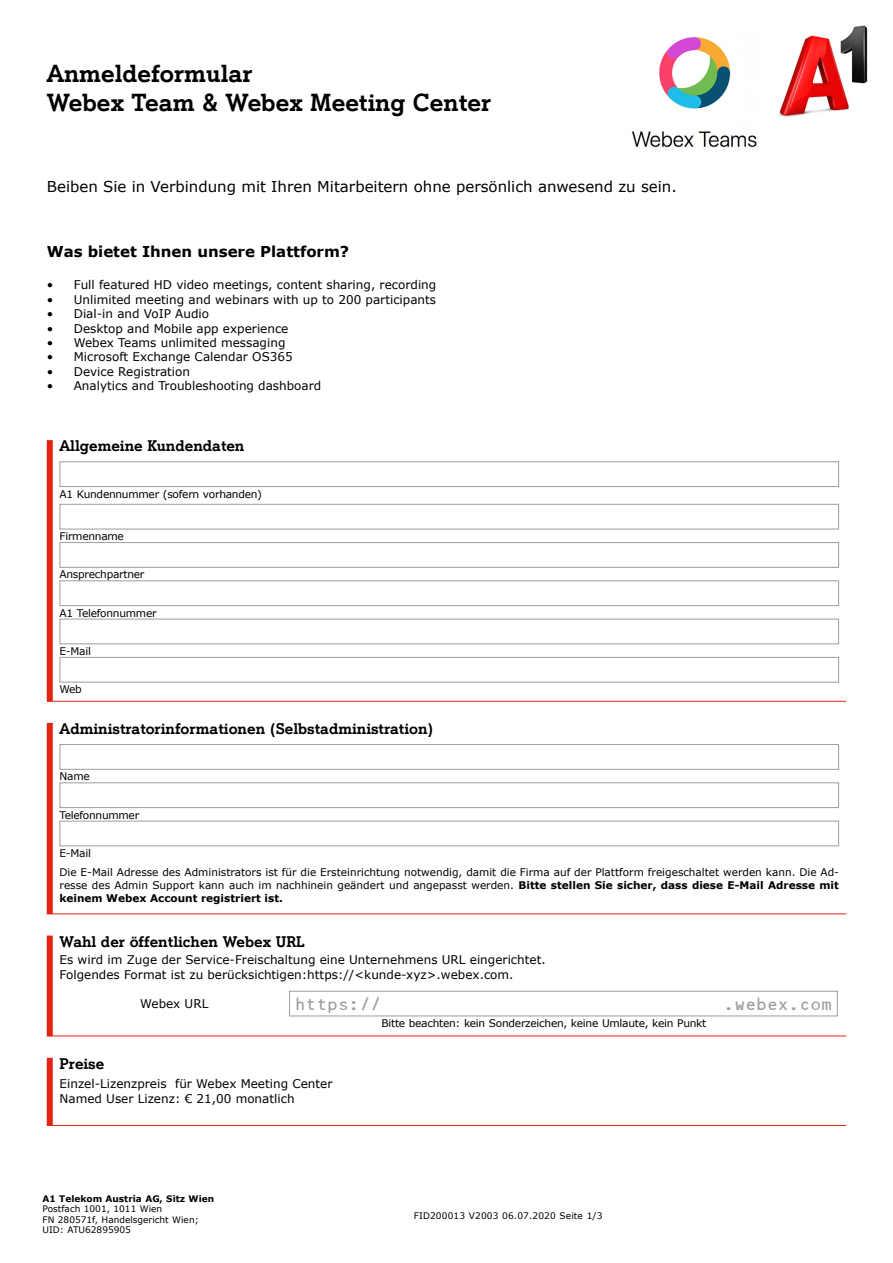
<style>
.page{position:relative;width:893px;height:1263px;background:#fff}
.page>*{position:absolute;margin:0;border:0;box-sizing:border-box;transform-origin:0 0}
.t1{font:700 24px/28.8px "A1 Einfach";color:#000}
.t2{font:18px "OCRB";color:#9d9d9c}
.t3{font:700 15px "A1 Einfach";color:#000}
.t4{font:15px "Verdana";color:#000}
.t5{font:700 15px "Verdana";color:#000}
.t6{font:12px/14.4px "Verdana";color:#000}
.t7{font:10.5px/12.6px "Verdana";letter-spacing:-.025em;color:#000;text-align:justify}
.t8{font:9px/10.5px "Verdana";color:#000}
.t9{font:700 9px "Verdana";color:#000}
.s1{font-weight:700}
</style>
<div class="page">
<img style="left:778px;top:26px;width:89px;height:91px">
<img style="left:631px;top:37px;width:126px;height:111px">
<div style="left:47px;top:440px;width:6px;height:261px;background:#e42313"></div>
<hr style="left:47px;top:701px;width:799px;height:1px;background:#e42313">
<div style="left:47px;top:723px;width:6px;height:191px;background:#e42313"></div>
<hr style="left:47px;top:913px;width:799px;height:1px;background:#e42313">
<div style="left:47px;top:935px;width:6px;height:101px;background:#e42313"></div>
<hr style="left:47px;top:1035px;width:799px;height:1px;background:#e42313">
<div style="left:47px;top:1058px;width:6px;height:68px;background:#e42313"></div>
<hr style="left:47px;top:1125px;width:799px;height:1px;background:#e42313">
<div style="left:60px;top:461px;width:779px;height:26px;border:1px solid #9d9d9c"></div>
<div style="left:60px;top:504px;width:779px;height:25px;border:1px solid #9d9d9c"></div>
<div style="left:60px;top:744px;width:779px;height:26px;border:1px solid #9d9d9c"></div>
<div style="left:60px;top:542px;width:779px;height:26px;border:1px solid #9d9d9c"></div>
<div style="left:60px;top:782px;width:779px;height:26px;border:1px solid #9d9d9c"></div>
<div style="left:60px;top:580px;width:779px;height:26px;border:1px solid #9d9d9c"></div>
<div style="left:60px;top:821px;width:779px;height:25px;border:1px solid #9d9d9c"></div>
<div style="left:289px;top:991px;width:549px;height:25px;border:1px solid #9d9d9c"></div>
<div style="left:60px;top:619px;width:779px;height:25px;border:1px solid #9d9d9c"></div>
<div style="left:60px;top:657px;width:779px;height:25px;border:1px solid #9d9d9c"></div>
<h1 class="t1" style="left:47px;top:58px;width:446px">Anmeldeformular<br>Webex Team &amp; Webex Meeting Center</h1>
<p class="t4" style="left:47px;top:177px;width:632px">Beiben Sie in Verbindung mit Ihren Mitarbeitern ohne persönlich anwesend zu sein.</p>
<p class="t5" style="left:47px;top:241px;width:304px">Was bietet Ihnen unsere Plattform?</p>
<p class="t6" style="left:47px;top:278px;width:391px">• Full featured HD video meetings, content sharing, recording</p>
<p class="t6" style="left:47px;top:292px;width:391px">• Unlimited meeting and webinars with up to 200 participants</p>
<p class="t6" style="left:47px;top:306px;width:164px">• Dial-in and VoIP Audio</p>
<p class="t6" style="left:47px;top:321px;width:243px">• Desktop and Mobile app experience</p>
<p class="t6" style="left:47px;top:335px;width:240px">• Webex Teams unlimited messaging</p>
<p class="t6" style="left:47px;top:350px;width:248px">• Microsoft Exchange Calendar OS365</p>
<p class="t6" style="left:47px;top:364px;width:145px">• Device Registration</p>
<p class="t6" style="left:47px;top:378px;width:276px">• Analytics and Troubleshooting dashboard</p>
<p class="t3" style="left:60px;top:436px;width:186px">Allgemeine Kundendaten</p>
<p class="t7" style="left:60px;top:487px;width:204px">A1 Kundennummer (sofern vorhanden)</p>
<p class="t7" style="left:60px;top:530px;width:66px">Firmenname</p>
<p class="t7" style="left:60px;top:568px;width:86px">Ansprechpartner</p>
<p class="t7" style="left:60px;top:606px;width:99px">A1 Telefonnummer</p>
<p class="t7" style="left:60px;top:645px;width:33px">E-Mail</p>
<p class="t7" style="left:60px;top:683px;width:24px">Web</p>
<p class="t3" style="left:60px;top:719px;width:376px">Administratorinformationen (Selbstadministration)</p>
<p class="t7" style="left:60px;top:770px;width:32px">Name</p>
<p class="t7" style="left:60px;top:808px;width:81px">Telefonnummer</p>
<p class="t7" style="left:60px;top:847px;width:33px">E-Mail</p>
<p class="t7" style="left:60px;top:866px;width:781px">Die E-Mail Adresse des Administrators ist für die Ersteinrichtung notwendig, damit die Firma auf der Plattform freigeschaltet werden kann. Die Ad&shy;resse des Admin Support kann auch im nachhinein geändert und angepasst werden. <span class="s1">Bitte stellen Sie sicher, dass diese E-Mail Adresse mit keinem Webex Account registriert ist.</span></p>
<p class="t3" style="left:60px;top:932px;width:247px">Wahl der öffentlichen Webex URL</p>
<p class="t6" style="left:60px;top:952px;width:488px">Es wird im Zuge der Service-Freischaltung eine Unternehmens URL eingerichtet.<br>Folgendes Format ist zu berücksichtigen:https://&lt;kunde-xyz&gt;.webex.com.</p>
<p class="t3" style="left:60px;top:1054px;width:46px">Preise</p>
<p class="t6" style="left:140px;top:996px;width:70px">Webex URL</p>
<h2 class="t2" style="left:295px;top:997px;width:88px">https://</h2>
<h2 class="t2" style="left:724px;top:997px;width:110px">.webex.com</h2>
<p class="t7" style="left:381px;top:1016px;width:327px">Bitte beachten: kein Sonderzeichen, keine Umlaute, kein Punkt</p>
<p class="t6" style="left:60px;top:1077px;width:274px">Einzel-Lizenzpreis für Webex Meeting Center<br>Named User Lizenz: € 21,00 monatlich</p>
<p class="t9" style="left:43px;top:1192px;width:173px">A1 Telekom Austria AG, Sitz Wien</p>
<p class="t8" style="left:43px;top:1204px;width:158px">Postfach 1001, 1011 Wien<br>FN 280571f, Handelsgericht Wien;<br>UID: ATU62895905</p>
<p class="t8" style="left:414px;top:1210px;width:190px">FID200013 V2003 06.07.2020 Seite 1/3</p>
</div>
